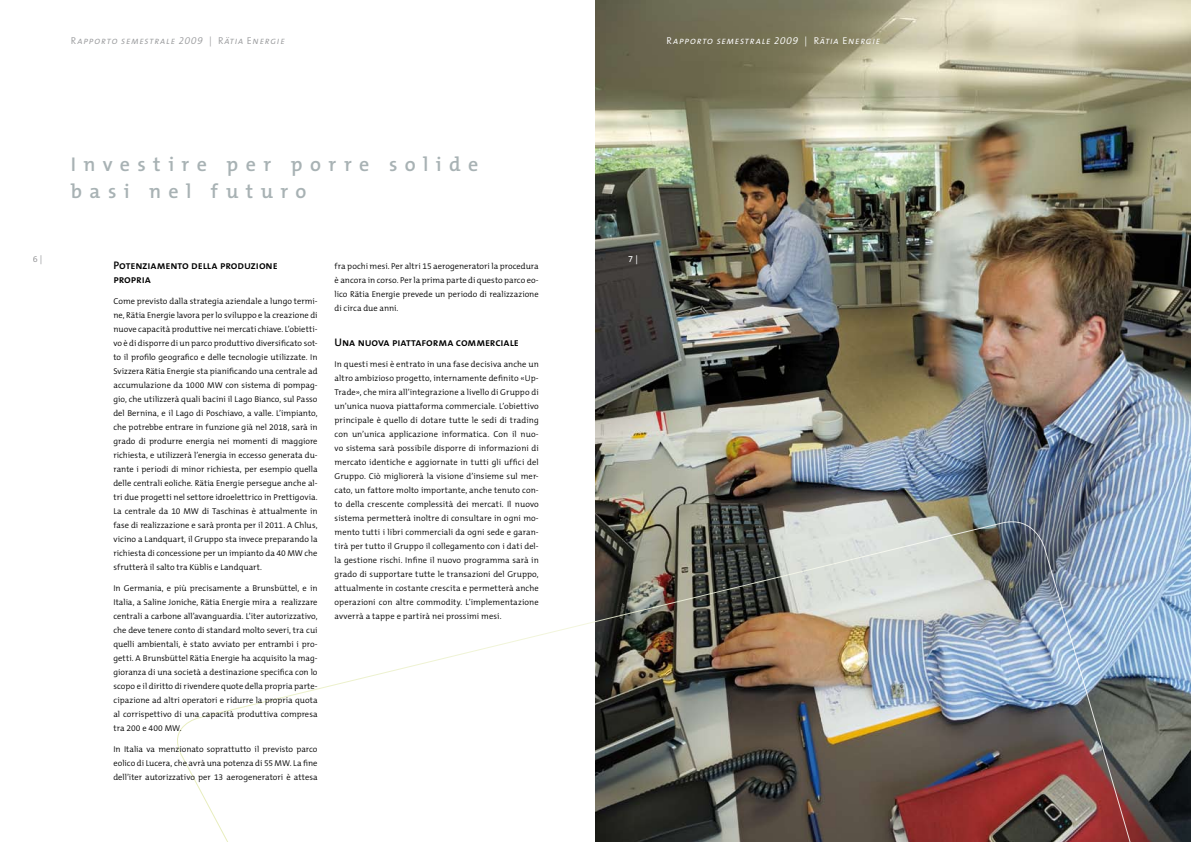
<style>
.page{position:relative;width:1191px;height:842px;background:#fff}
.page>*{position:absolute;margin:0;border:0;box-sizing:border-box;transform-origin:0 0}
.t1{font:600 20px/27px "The Mix B6";letter-spacing:.37em;color:#a8b2b4}
.t2{font:11px/14px "The Sans Semi Bold Caps";letter-spacing:-.01em;color:#000}
.t3{font:italic 10px "The Sans Semi Light Caps";letter-spacing:.065em;color:#9c9d9f}
.t4{font:italic 10px "The Sans Semi Light Caps";letter-spacing:.065em;color:#fff}
.t5{font:9px "The Mix B5 Plain";color:#9c9d9f}
.t6{font:9px "The Mix B5 Plain";color:#fff}
.t7{font:300 8.5px/14px "The Mix B4";letter-spacing:.005em;color:#000;text-align:justify}
.s1{font-style:normal}
</style>
<div class="page">
<img style="left:595px;top:0;width:596px;height:842px">
<img style="left:177px;top:515px;width:990px;height:327px">
<p class="t3" style="left:71px;top:35px;width:215px"><span class="s1">R</span>apporto semestrale 2009 | <span class="s1">R</span>ätia <span class="s1">E</span>nergie</p>
<p class="t5" style="left:33px;top:254px;width:11px">6 |</p>
<h1 class="t1" style="left:71px;top:151px;width:409px">Investire per porre solide basi nel futuro</h1>
<p class="t2" style="left:113px;top:258px;width:166px">Potenziamento della produzione propria</p>
<p class="t7" style="left:113px;top:294px;width:206px">Come previsto dalla strategia aziendale a lungo termi&shy;ne, Rätia Energie lavora per lo sviluppo e la creazione di nuove capacità produttive nei mercati chiave. L’obietti&shy;vo è di disporre di un parco produttivo diversificato sot&shy;to il profilo geografico e delle tecnologie utilizzate. In Svizzera Rätia Energie sta pianificando una centrale ad accumulazione da 1000 MW con sistema di pompag&shy;gio, che utilizzerà quali bacini il Lago Bianco, sul Passo del Bernina, e il Lago di Poschiavo, a valle. L’impianto, che potrebbe entrare in funzione già nel 2018, sarà in grado di produrre energia nei momenti di maggiore richiesta, e utilizzerà l’energia in eccesso generata du&shy;rante i periodi di minor richiesta, per esempio quella delle centrali eoliche. Rätia Energie persegue anche al&shy;tri due progetti nel settore idroelettrico in Prettigovia.<br>La centrale da 10 MW di Taschinas è attualmente in fase di realizzazione e sarà pronta per il 2011. A Chlus, vicino a Landquart, il Gruppo sta invece preparando la richiesta di concessione per un impianto da 40 MW che sfrutterà il salto tra Küblis e Landquart.</p>
<p class="t7" style="left:113px;top:581px;width:206px">In Germania, e più precisamente a Brunsbüttel, e in Italia, a Saline Joniche, Rätia Energie mira a realizzare centrali a carbone all’avanguardia. L’iter autorizzativo, che deve tenere conto di standard molto severi, tra cui quelli ambientali, è stato avviato per entrambi i pro&shy;getti. A Brunsbüttel Rätia Energie ha acquisito la mag&shy;gioranza di una società a destinazione specifica con lo scopo e il diritto di rivendere quote della propria parte&shy;cipazione ad altri operatori e ridurre la propria quota al corrispettivo di una capacità produttiva compresa tra 200 e 400 MW.</p>
<p class="t7" style="left:113px;top:742px;width:206px">In Italia va menzionato soprattutto il previsto parco eolico di Lucera, che avrà una potenza di 55 MW. La fine dell’iter autorizzativo per 13 aerogeneratori è attesa</p>
<p class="t7" style="left:334px;top:260px;width:206px">fra pochi mesi. Per altri 15 aerogeneratori la procedura è ancora in corso. Per la prima parte di questo parco eo&shy;lico Rätia Energie prevede un periodo di realizzazione di circa due anni.</p>
<p class="t2" style="left:334px;top:335px;width:186px">Una nuova piattaforma commerciale</p>
<p class="t7" style="left:334px;top:357px;width:206px">In questi mesi è entrato in una fase decisiva anche un altro ambizioso progetto, internamente definito «Up-Trade», che mira all’integrazione a livello di Gruppo di un’unica nuova piattaforma commerciale. L’obiettivo principale è quello di dotare tutte le sedi di trading con un’unica applicazione informatica. Con il nuo&shy;vo sistema sarà possibile disporre di informazioni di mercato identiche e aggiornate in tutti gli uffici del Gruppo. Ciò migliorerà la visione d’insieme sul mer&shy;cato, un fattore molto importante, anche tenuto con&shy;to della crescente complessità dei mercati. Il nuovo sistema permetterà inoltre di consultare in ogni mo&shy;mento tutti i libri commerciali da ogni sede e garan&shy;tirà per tutto il Gruppo il collegamento con i dati del&shy;la gestione rischi. Infine il nuovo programma sarà in grado di supportare tutte le transazioni del Gruppo, attualmente in costante crescita e permetterà anche operazioni con altre commodity. L’implementazione avverrà a tappe e partirà nei prossimi mesi.</p>
<p class="t4" style="left:666px;top:35px;width:215px"><span class="s1">R</span>apporto semestrale 2009 | <span class="s1">R</span>ätia <span class="s1">E</span>nergie</p>
<p class="t6" style="left:628px;top:254px;width:11px">7 |</p>
</div>
